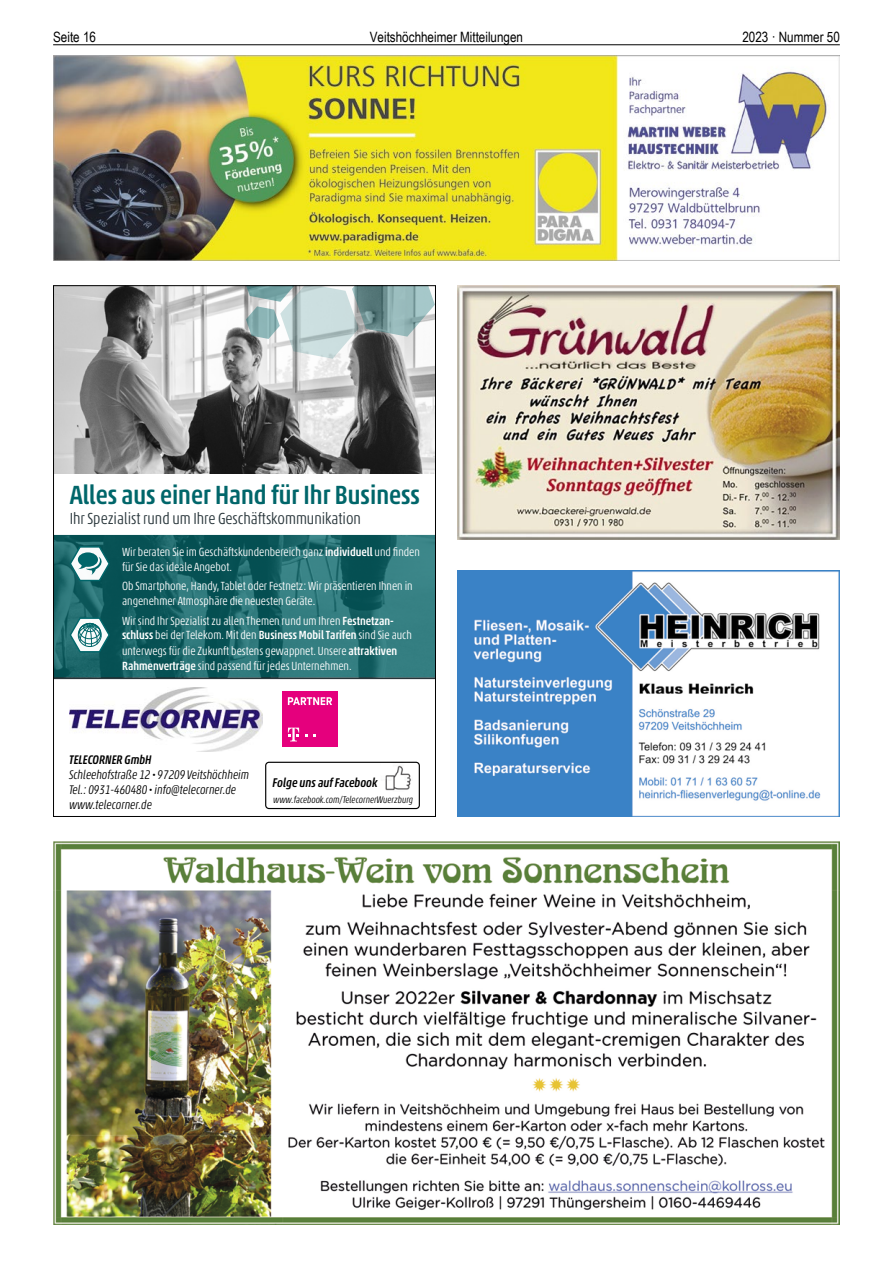
<style>
.page{position:relative;width:893px;height:1263px;background:#fff}
.page>*{position:absolute;margin:0;border:0;box-sizing:border-box;transform-origin:0 0}
.t1{font:500 condensed 26.7px "Akko Pro";color:#00666a}
.t2{font:300 condensed 16.2px "Akko Pro";color:#28353a}
.t3{font:14.25px "Arial Narrow";color:#000}
.t4{font:italic 500 condensed 12.9px "Akko Pro";color:#000}
.t5{font:italic 300 condensed 12.6px/15.1px "Akko Pro";color:#000}
.t6{font:300 condensed 12px/15px "Akko Pro";color:#fff}
.t7{font:italic 300 condensed 9.75px "Akko Pro";color:#000}
.s1{font-weight:500}
.s2{font-size:6.3px}
</style>
<div class="page">
<hr style="left:53px;top:44px;width:787px;height:1px;background:#000">
<img style="left:53px;top:842px;width:787px;height:383px">
<img style="left:385px;top:765px;width:26px;height:26px">
<div style="left:265px;top:762px;width:155px;height:47px;border:1px solid #000;border-radius:3px"></div>
<div style="left:282px;top:692px;width:56px;height:55px;background:#e5007d"></div>
<svg style="left:305px;top:734px;width:11px;height:3px"></svg>
<svg style="left:288px;top:728px;width:11px;height:13px"></svg>
<svg style="left:288px;top:697px;width:44px;height:8px"></svg>
<img style="left:70px;top:687px;width:193px;height:64px">
<img style="left:55px;top:287px;width:379px;height:187px">
<svg style="left:240px;top:287px;width:194px;height:72px;background:#aabbbc"></svg>
<svg style="left:55px;top:535px;width:379px;height:143px;background:#1d676a"></svg>
<hr style="left:53px;top:678px;width:383px;height:1px;background:#28353a">
<svg style="left:68px;top:545px;width:43px;height:37px"></svg>
<svg style="left:68px;top:616px;width:43px;height:38px"></svg>
<img style="left:53px;top:55px;width:787px;height:205px">
<img style="left:457px;top:570px;width:383px;height:247px">
<img style="left:457px;top:285px;width:383px;height:255px">
<p class="t3" style="left:53px;top:27px;width:44px">Seite 16</p>
<p class="t3" style="left:370px;top:27px;width:155px">Veitshöchheimer Mitteilungen</p>
<p class="t3" style="left:742px;top:27px;width:99px">2023 · Nummer 50</p>
<h1 class="t1" style="left:70px;top:479px;width:352px">Alles aus einer Hand für Ihr Business</h1>
<h2 class="t2" style="left:70px;top:509px;width:293px">Ihr Spezialist rund um Ihre Geschäftskommunikation</h2>
<p class="t6" style="left:122px;top:544px;width:299px">Wir beraten Sie im Geschäftskundenbereich ganz <span class="s1">individuell</span> und finden für Sie das ideale Angebot.</p>
<p class="t6" style="left:122px;top:578px;width:292px">Ob Smartphone, Handy, Tablet oder Festnetz: Wir präsentieren Ihnen in angenehmer Atmosphäre die neuesten Geräte.</p>
<p class="t6" style="left:122px;top:613px;width:291px">Wir sind Ihr Spezialist zu allen Themen rund um Ihren <span class="s1">Festnetzan&shy;schluss</span> bei der Telekom. Mit den <span class="s1">Business Mobil Tarifen</span> sind Sie auch unterwegs für die Zukunft bestens gewappnet. Unsere <span class="s1">attraktiven Rahmenverträge</span> sind passend für jedes Unternehmen.</p>
<p class="t5" style="left:69px;top:752px;width:182px"><span class="s1">TELECORNER GmbH<br></span>Schleehofstraße 12 <span class="s2">•</span> 97209 Veitshöchheim<br>Tel.: 0931-460480 <span class="s2">•</span> info@telecorner.de www.telecorner.de</p>
<p class="t4" style="left:273px;top:774px;width:106px">Folge uns auf Facebook</p>
<p class="t7" style="left:273px;top:793px;width:141px">www.facebook.com/TelecornerWuerzburg</p>
</div>
